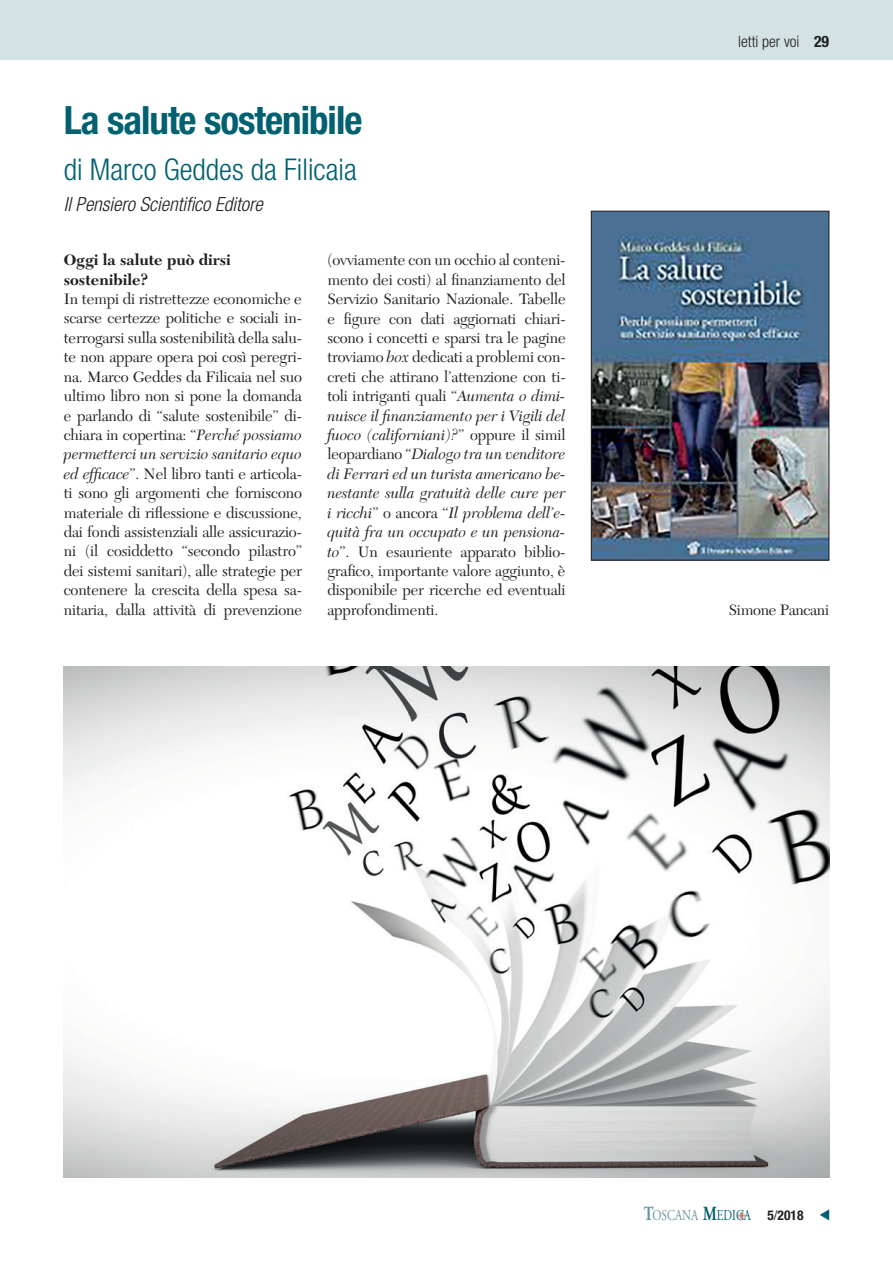
<style>
.page{position:relative;width:893px;height:1263px;background:#fff}
.page>*{position:absolute;margin:0;border:0;box-sizing:border-box;transform-origin:0 0}
.t1{font:700 condensed 39px "Helvetica Neue LT Std";letter-spacing:-.025em;color:#006170}
.t2{font:300 condensed 30px "Helvetica Neue LT Std";color:#006170}
.t3{font:italic 300 condensed 19.5px "Helvetica Neue LT Std";color:#231f20}
.t4{font:15.75px/19.4px "New Caledonia LT Std";letter-spacing:.025em;color:#231f20;text-align:justify}
.t5{font:700 15.75px/19.4px "New Caledonia LT Std";color:#231f20}
.t6{font:300 condensed 15.75px "Helvetica Neue LT Std";color:#231f20}
.t7{font:15px "Adobe Garamond Pro";color:#66949f;scale:.76 1}
.s1{font-style:italic}
.s2{font-weight:700}
.s3{font-weight:700;font-size:20.1px}
.s4{font-weight:700;font-size:20.1px;color:#006170}
.s5{color:#006170}
.s6{font-family:"Helvetica Neue LT Std";font-weight:700;font-stretch:condensed;font-size:13.5px;color:#231f20}
.s7{font-family:"Helvetica Neue LT Std";font-stretch:condensed;font-size:13.5px;color:#231f20}
</style>
<div class="page">
<svg style="left:738px;top:1212px;width:6px;height:6px"></svg>
<svg style="left:820px;top:1209px;width:9px;height:11px"></svg>
<div style="left:0;top:0;width:893px;height:60px;background:#d5e2e4"></div>
<img style="left:593px;top:213px;width:234px;height:345px">
<div style="left:591px;top:211px;width:238px;height:349px;border:1px solid #231f20"></div>
<img style="left:64px;top:666px;width:765px;height:512px">
<h1 class="t1" style="left:64px;top:97px;width:300px">La salute sostenibile</h1>
<h2 class="t2" style="left:64px;top:152px;width:295px">di Marco Geddes da Filicaia</h2>
<p class="t3" style="left:64px;top:193px;width:201px">Il Pensiero Scientifico Editore</p>
<p class="t5" style="left:64px;top:251px;width:169px">Oggi la salute può dirsi sostenibile?</p>
<p class="t4" style="left:64px;top:289px;width:240px">In tempi di ristrettezze economiche e scarse certezze politiche e sociali in&shy;terrogarsi sulla sostenibilità della salu&shy;te non appare opera poi così peregri&shy;na. Marco Geddes da Filicaia nel suo ultimo libro non si pone la domanda e parlando di “salute sostenibile” di&shy;chiara in copertina: “<span class="s1">Perché possiamo permetterci un servizio sanitario equo ed efficace</span>”. Nel libro tanti e articola&shy;ti sono gli argomenti che forniscono materiale di riflessione e discussione, dai fondi assistenziali alle assicurazio&shy;ni (il cosiddetto “secondo pilastro” dei sistemi sanitari), alle strategie per contenere la crescita della spesa sa&shy;nitaria, dalla attività di prevenzione</p>
<p class="t4" style="left:327px;top:251px;width:240px">(ovviamente con un occhio al conteni&shy;mento dei costi) al finanziamento del Servizio Sanitario Nazionale. Tabelle e figure con dati aggiornati chiari&shy;scono i concetti e sparsi tra le pagine troviamo <span class="s1">box</span> dedicati a problemi con&shy;creti che attirano l’attenzione con ti&shy;toli intriganti quali “<span class="s1">Aumenta o dimi&shy;nuisce il finanziamento per i Vigili del fuoco (californiani)?</span>” oppure il simil leopardiano “<span class="s1">Dialogo tra un venditore di Ferrari ed un turista americano be&shy;nestante sulla gratuità delle cure per i ricchi</span>” o ancora “<span class="s1">Il problema dell’e&shy;quità fra un occupato e un pensiona&shy;to</span>”. Un esauriente apparato biblio&shy;grafico, importante valore aggiunto, è disponibile per ricerche ed eventuali approfondimenti.</p>
<p class="t6" style="left:738px;top:32px;width:63px">let i per voi</p>
<p class="t6" style="left:752px;top:32px;width:79px">testatina <span class="s2">29</span></p>
<p class="t4" style="left:729px;top:600px;width:102px">Simone Pancani</p>
<p class="t7" style="left:644px;top:1206px;width:212px"><span class="s3">T</span>OSCANA <span class="s4">M</span><span class="s5">EDICA</span> <span class="s6">5</span><span class="s7">/</span><span class="s6">2018</span></p>
</div>
